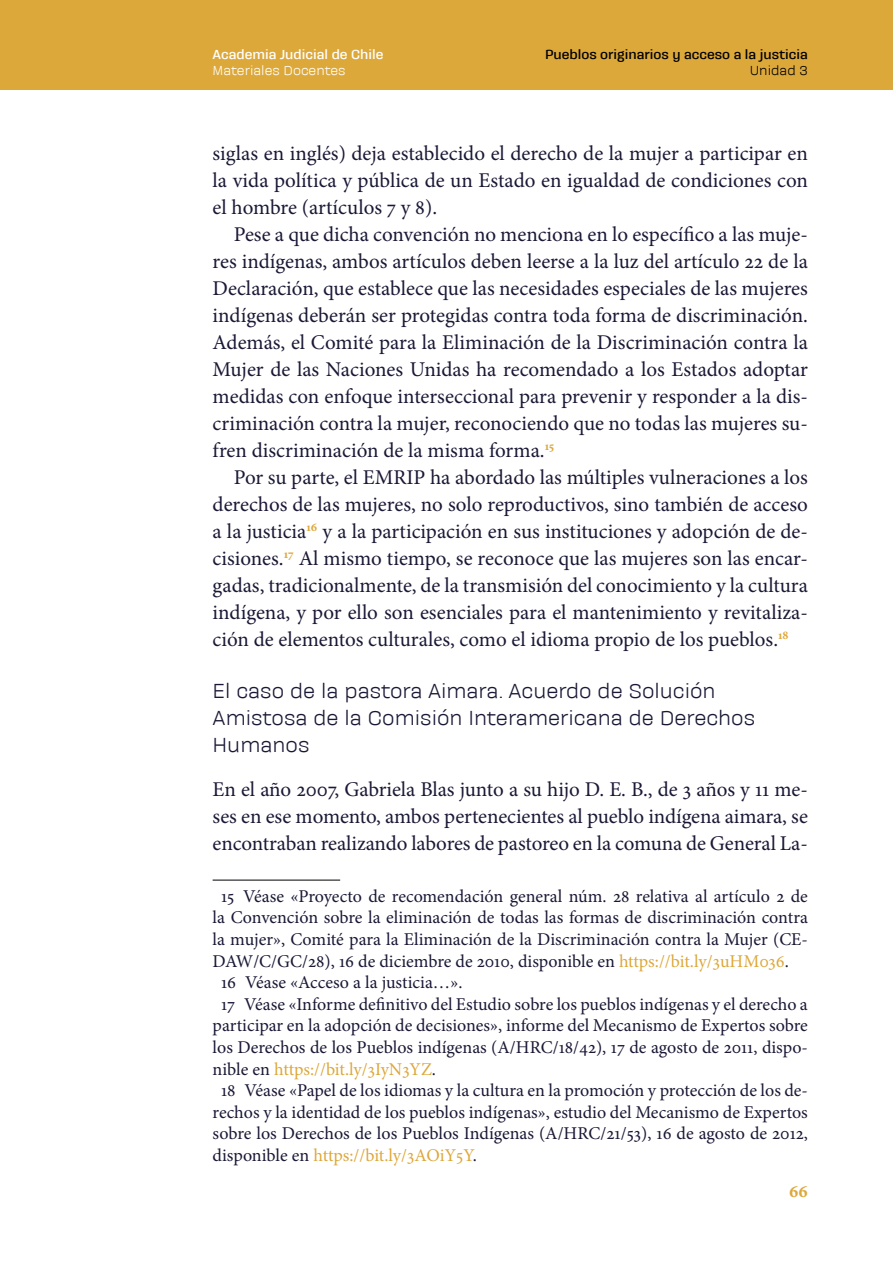
<style>
.page{position:relative;width:893px;height:1263px;background:#fff}
.page>*{position:absolute;margin:0;border:0;box-sizing:border-box;transform-origin:0 0}
.t1{font:21px/27px "Minion Pro";color:#1a1835;text-align:justify}
.t2{font:21px/27px "Galeana Standard";color:#1a1835}
.t3{font:18px "Minion Pro";color:#1a1835}
.t4{font:18px "Minion Pro";letter-spacing:-.005em;color:#dda83a}
.t5{font:700 18px "Minion Pro";color:#dda83a}
.t6{font:700 13.5px "Galeana Standard";color:#000}
.t7{font:700 13.5px "Galeana Standard";color:#fff}
.t8{font:13.5px "Galeana Standard";color:#fff}
.t9{font:13.5px "Galeana Standard";color:#000}
.s1{color:#dda83a}
.s2{color:#1a1835}
</style>
<div class="page">
<div style="left:0;top:0;width:893px;height:89px;background:#dda83a"></div>
<hr style="left:213px;top:880px;width:127px;height:1px;background:#000">
<p class="t7" style="left:213px;top:47px;width:172px">Academia Judicial de Chile</p>
<p class="t8" style="left:213px;top:63px;width:134px">Materiales Docentes</p>
<p class="t6" style="left:545px;top:47px;width:264px">Pueblos originarios y acceso a la justicia</p>
<p class="t9" style="left:750px;top:63px;width:60px">Unidad 3</p>
<p class="t1" style="left:213px;top:140px;width:597px">siglas en inglés) deja establecido el derecho de la mujer a participar en la vida política y pública de un Estado en igualdad de condiciones con el hombre (artículos 7 y 8).</p>
<p class="t1" style="left:213px;top:221px;width:597px;text-indent:21px">Pese a que dicha convención no menciona en lo específico a las muje&shy;res indígenas, ambos artículos deben leerse a la luz del artículo 22 de la Declaración, que establece que las necesidades especiales de las mujeres indígenas deberán ser protegidas contra toda forma de discriminación.<br>Además, el Comité para la Eliminación de la Discriminación contra la Mujer de las Naciones Unidas ha recomendado a los Estados adoptar medidas con enfoque interseccional para prevenir y responder a la dis&shy;criminación contra la mujer, reconociendo que no todas las mujeres su&shy;fren discriminación de la misma forma.<sup>15</sup></p>
<p class="t1" style="left:213px;top:464px;width:597px;text-indent:21px">Por su parte, el EMRIP ha abordado las múltiples vulneraciones a los derechos de las mujeres, no solo reproductivos, sino también de acceso a la justicia<sup>16</sup> y a la participación en sus instituciones y adopción de de&shy;cisiones.<sup>17</sup> Al mismo tiempo, se reconoce que las mujeres son las encar&shy;gadas, tradicionalmente, de la transmisión del conocimiento y la cultura indígena, y por ello son esenciales para el mantenimiento y revitaliza&shy;ción de elementos culturales, como el idioma propio de los pueblos.<sup>18</sup></p>
<p class="t2" style="left:213px;top:678px;width:544px">El caso de la pastora Aimara. Acuerdo de Solución<br>Amistosa de la Comisión Interamericana de Derechos<br>Humanos</p>
<p class="t1" style="left:213px;top:776px;width:597px">En el año 2007, Gabriela Blas junto a su hijo D. E. B., de 3 años y 11 me&shy;ses en ese momento, ambos pertenecientes al pueblo indígena aimara, se encontraban realizando labores de pastoreo en la comuna de General La-</p>
<p class="t3" style="left:221px;top:884px;width:588px">15 Véase «Proyecto de recomendación general núm. 28 relativa al artículo 2 de</p>
<p class="t3" style="left:213px;top:905px;width:597px">la Convención sobre la eliminación de todas las formas de discriminación contra</p>
<p class="t3" style="left:213px;top:927px;width:597px">la mujer», Comité para la Eliminación de la Discriminación contra la Mujer (CE-</p>
<p class="t3" style="left:213px;top:949px;width:578px">DAW/C/GC/28), 16 de diciembre de 2010, disponible en <span class="s1">https://bit.ly/3uHM036</span>.</p>
<p class="t3" style="left:221px;top:970px;width:243px">16 Véase «Acceso a la justicia…».</p>
<p class="t3" style="left:221px;top:992px;width:588px">17 Véase «Informe definitivo del Estudio sobre los pueblos indígenas y el derecho a</p>
<p class="t3" style="left:213px;top:1013px;width:597px">participar en la adopción de decisiones», informe del Mecanismo de Expertos sobre</p>
<p class="t3" style="left:213px;top:1035px;width:597px">los Derechos de los Pueblos indígenas (A/HRC/18/42), 17 de agosto de 2011, dispo-</p>
<p class="t4" style="left:213px;top:1057px;width:225px"><span class="s2">nible en</span> https://bit.ly/3IyN3YZ<span class="s2">.</span></p>
<p class="t3" style="left:221px;top:1078px;width:588px">18 Véase «Papel de los idiomas y la cultura en la promoción y protección de los de-</p>
<p class="t3" style="left:213px;top:1100px;width:597px">rechos y la identidad de los pueblos indígenas», estudio del Mecanismo de Expertos</p>
<p class="t3" style="left:213px;top:1121px;width:597px">sobre los Derechos de los Pueblos Indígenas (A/HRC/21/53), 16 de agosto de 2012,</p>
<p class="t4" style="left:213px;top:1143px;width:266px"><span class="s2">disponible en</span> https://bit.ly/3AOiY5Y<span class="s2">.</span></p>
<p class="t5" style="left:789px;top:1178px;width:20px">66</p>
</div>
